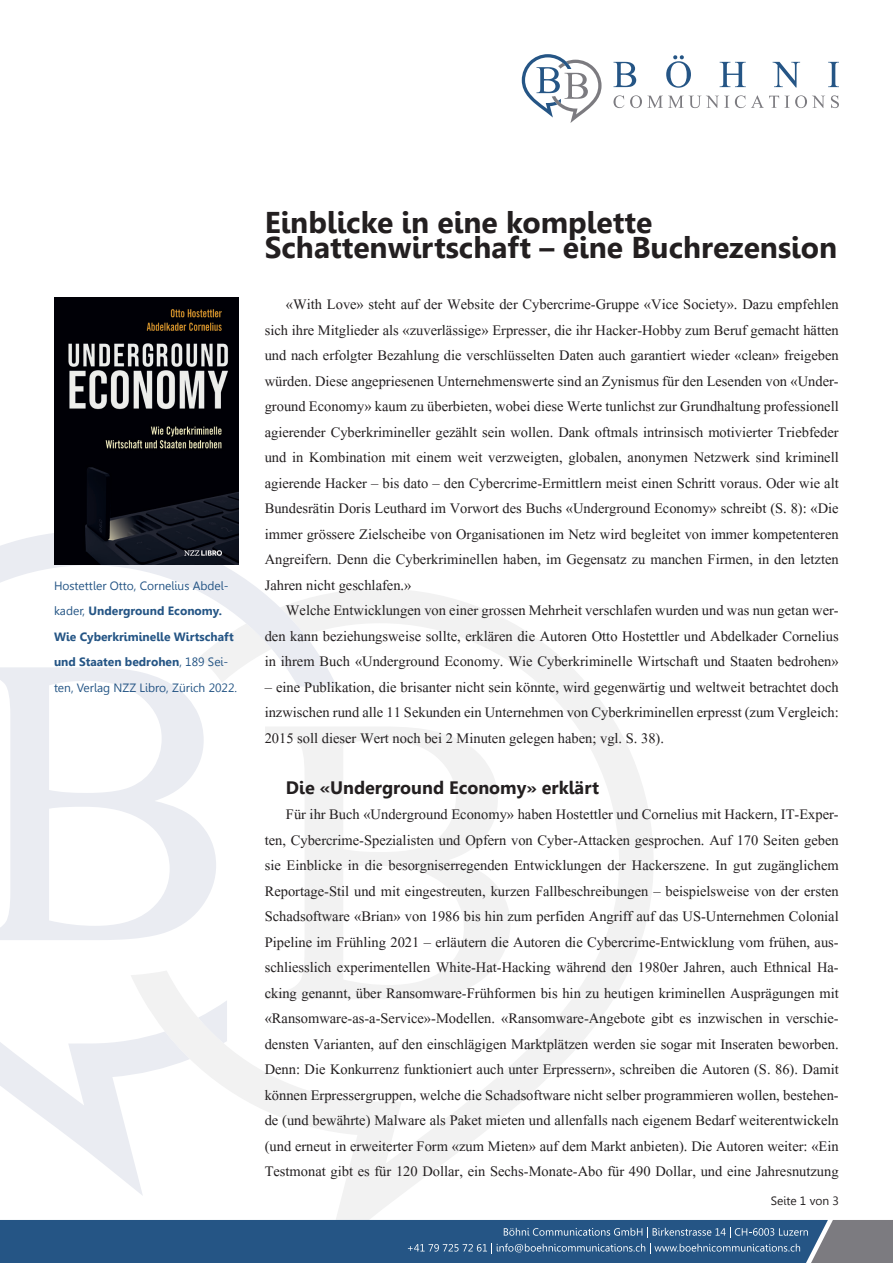
<style>
.page{position:relative;width:893px;height:1263px;background:#fff}
.page>*{position:absolute;margin:0;border:0;box-sizing:border-box;transform-origin:0 0}
.t1{font:700 30px/25.5px "Gisha";color:#231f20}
.t2{font:18px/25.5px "Aparajita";color:#231f20;text-align:justify}
.t3{font:700 18px "Gisha";color:#231f20}
.t4{font:12px/25.5px "Gisha";color:#255585}
.t5{font:12px "Gisha";color:#231f20}
.s1{font-weight:700}
</style>
<div class="page">
<svg style="left:613px;top:95px;width:226px;height:13px"></svg>
<svg style="left:613px;top:55px;width:226px;height:33px"></svg>
<svg style="left:522px;top:54px;width:79px;height:69px"></svg>
<svg style="left:335px;top:589px;width:318px;height:631px"></svg>
<svg style="left:0;top:531px;width:337px;height:665px"></svg>
<svg style="left:0;top:1220px;width:893px;height:43px"></svg>
<img style="left:54px;top:298px;width:184px;height:266px">
<p class="t4" style="left:54px;top:573px;width:185px">Hostettler Otto, Cornelius Abdel&shy;kader, <span class="s1">Underground Economy.<br>Wie Cyberkriminelle Wirtschaft und Staaten bedrohen</span>, 189 Sei&shy;ten, Verlag NZZ Libro, Zürich 2022.</p>
<h1 class="t1" style="left:265px;top:210px;width:574px">Einblicke in eine komplette<br>Schattenwirtschaft – eine Buchrezension</h1>
<p class="t2" style="left:265px;top:292px;width:576px;text-indent:21px">«With Love» steht auf der Website der Cybercrime-Gruppe «Vice Society». Dazu empfehlen sich ihre Mitglieder als «zuverlässige» Erpresser, die ihr Hacker-Hobby zum Beruf gemacht hätten und nach erfolgter Bezahlung die verschlüsselten Daten auch garantiert wieder «clean» freigeben würden. Diese angepriesenen Unternehmenswerte sind an Zynismus für den Lesenden von «Under&shy;ground Economy» kaum zu überbieten, wobei diese Werte tunlichst zur Grundhaltung professionell agierender Cyberkrimineller gezählt sein wollen. Dank oftmals intrinsisch motivierter Triebfeder und in Kombination mit einem weit verzweigten, globalen, anonymen Netzwerk sind kriminell agierende Hacker – bis dato – den Cybercrime-Ermittlern meist einen Schritt voraus. Oder wie alt Bundesrätin Doris Leuthard im Vorwort des Buchs «Underground Economy» schreibt (S. 8): «Die immer grössere Zielscheibe von Organisationen im Netz wird begleitet von immer kompetenteren Angreifern. Denn die Cyberkriminellen haben, im Gegensatz zu manchen Firmen, in den letzten Jahren nicht geschlafen.»</p>
<p class="t2" style="left:265px;top:598px;width:576px;text-indent:21px">Welche Entwicklungen von einer grossen Mehrheit verschlafen wurden und was nun getan wer&shy;den kann beziehungsweise sollte, erklären die Autoren Otto Hostettler und Abdelkader Cornelius in ihrem Buch «Underground Economy. Wie Cyberkriminelle Wirtschaft und Staaten bedrohen»</p>
<p class="t2" style="left:265px;top:675px;width:576px">– eine Publikation, die brisanter nicht sein könnte, wird gegenwärtig und weltweit betrachtet doch inzwischen rund alle 11 Sekunden ein Unternehmen von Cyberkriminellen erpresst (zum Vergleich:<br>2015 soll dieser Wert noch bei 2 Minuten gelegen haben; vgl. S. 38).</p>
<p class="t3" style="left:286px;top:777px;width:315px">Die «Underground Economy» erklärt</p>
<p class="t2" style="left:265px;top:802px;width:576px;text-indent:21px">Für ihr Buch «Underground Economy» haben Hostettler und Cornelius mit Hackern, IT-Exper&shy;ten, Cybercrime-Spezialisten und Opfern von Cyber-Attacken gesprochen. Auf 170 Seiten geben sie Einblicke in die besorgniserregenden Entwicklungen der Hackerszene. In gut zugänglichem Reportage-Stil und mit eingestreuten, kurzen Fallbeschreibungen – beispielsweise von der ersten Schadsoftware «Brian» von 1986 bis hin zum perfiden Angriff auf das US-Unternehmen Colonial Pipeline im Frühling 2021 – erläutern die Autoren die Cybercrime-Entwicklung vom frühen, aus&shy;schliesslich experimentellen White-Hat-Hacking während den 1980er Jahren, auch Ethnical Ha&shy;cking genannt, über Ransomware-Frühformen bis hin zu heutigen kriminellen Ausprägungen mit «Ransomware-as-a-Service»-Modellen. «Ransomware-Angebote gibt es inzwischen in verschie&shy;densten Varianten, auf den einschlägigen Marktplätzen werden sie sogar mit Inseraten beworben.<br>Denn: Die Konkurrenz funktioniert auch unter Erpressern», schreiben die Autoren (S. 86). Damit können Erpressergruppen, welche die Schadsoftware nicht selber programmieren wollen, bestehen&shy;de (und bewährte) Malware als Paket mieten und allenfalls nach eigenem Bedarf weiterentwickeln (und erneut in erweiterter Form «zum Mieten» auf dem Markt anbieten). Die Autoren weiter: «Ein Testmonat gibt es für 120 Dollar, ein Sechs-Monate-Abo für 490 Dollar, und eine Jahresnutzung</p>
<p class="t5" style="left:771px;top:1193px;width:70px">Seite 1 von 3</p>
</div>
